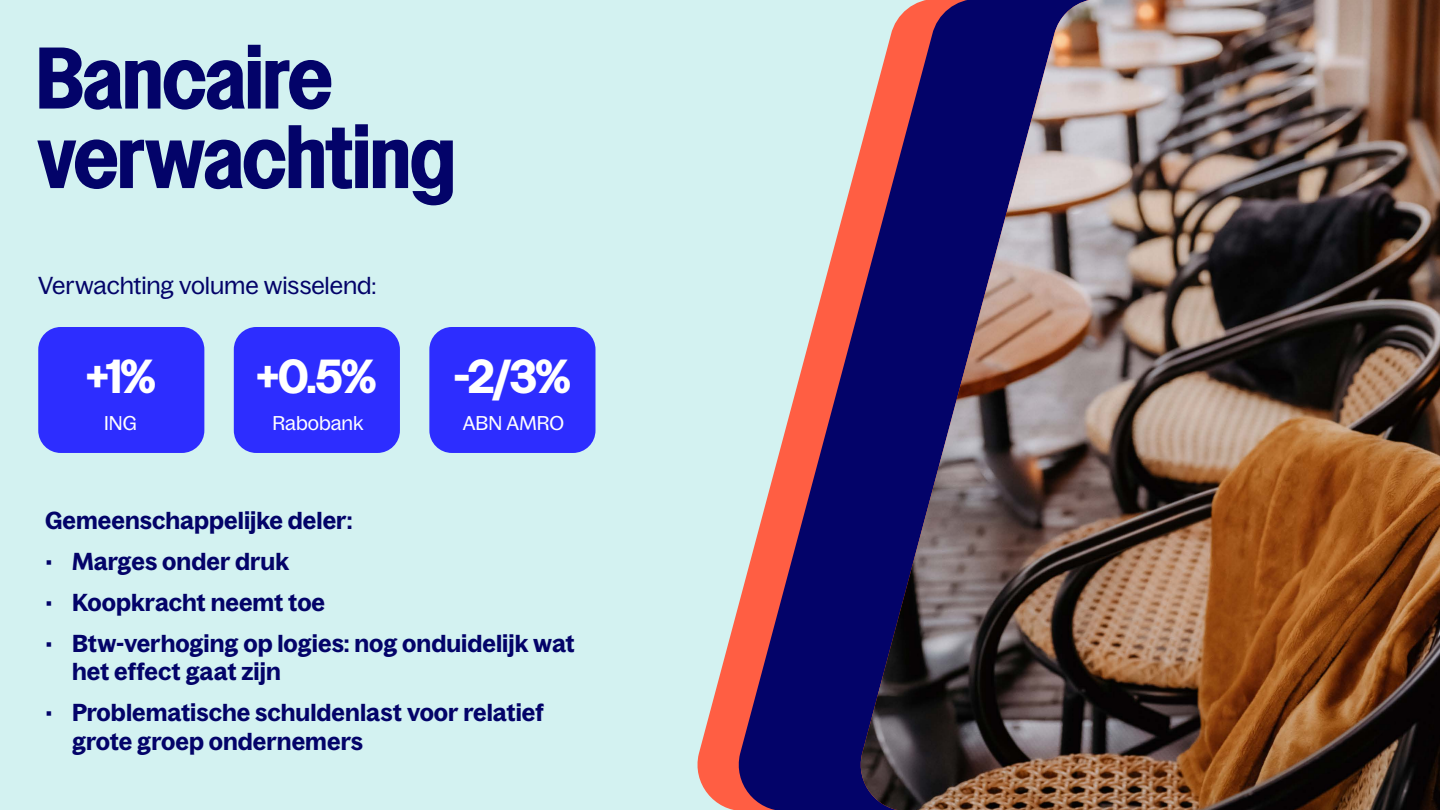
<style>
.page{position:relative;width:1440px;height:810px;background:#d3f2f1}
.page>*{position:absolute;margin:0;border:0;box-sizing:border-box;transform-origin:0 0}
.H2{font:700 78.75px/79.5px "VC Nudge Semi Normal";color:#030369}
.H2-2{font:700 43.12px "VC Nudge Semi Normal";color:#fff}
.Large_Presentation_Body_-_Bullet{font:600 24px/28.8px "Bagoss Standard";color:#030369}
.Large_Presentation_Body_-_Bullet-2{font:24px "Bagoss Standard";letter-spacing:-.005em;color:#030369}
.Large_Presentation_Body{font:19.5px "Bagoss Standard";color:#fff}
</style>
<div class="page">
<svg style="left:697px;top:626px;width:36px;height:184px;fill:#ff5e43"></svg>
<svg style="left:733px;top:169px;width:122px;height:641px"></svg>
<img style="left:861px;top:0;width:579px;height:810px">
<div style="left:234px;top:327px;width:166px;height:126px;background:#2d2dff;border-radius:22px"></div>
<div style="left:429px;top:327px;width:167px;height:126px;background:#2d2dff;border-radius:22px"></div>
<div style="left:38px;top:327px;width:166px;height:126px;background:#2d2dff;border-radius:22px"></div>
<p class="H2" style="left:37px;top:41px;width:420px">Bancaire verwachting</p>
<p class="Large_Presentation_Body_-_Bullet-2" style="left:38px;top:270px;width:340px">Verwachting volume wisselend:</p>
<p class="H2-2" style="left:258px;top:350px;width:120px">+0.5%</p>
<p class="Large_Presentation_Body" style="left:273px;top:410px;width:92px">Rabobank</p>
<p class="H2-2" style="left:87px;top:350px;width:70px">+1%</p>
<p class="H2-2" style="left:454px;top:350px;width:118px">-2/3%</p>
<p class="Large_Presentation_Body" style="left:104px;top:410px;width:34px">ING</p>
<p class="Large_Presentation_Body" style="left:463px;top:410px;width:103px">ABN AMRO</p>
<p class="Large_Presentation_Body_-_Bullet" style="left:45px;top:506px;width:309px">Gemeenschappelijke deler:</p>
<p class="Large_Presentation_Body_-_Bullet" style="left:45px;top:547px;width:246px">• Marges onder druk</p>
<p class="Large_Presentation_Body_-_Bullet" style="left:45px;top:587px;width:282px">• Koopkracht neemt toe</p>
<p class="Large_Presentation_Body_-_Bullet" style="left:72px;top:628px;width:504px;text-indent:-27px">• Btw-verhoging op logies: nog onduidelijk wat het effect gaat zijn</p>
<p class="Large_Presentation_Body_-_Bullet" style="left:72px;top:698px;width:473px;text-indent:-27px">• Problematische schuldenlast voor relatief grote groep ondernemers</p>
</div>
